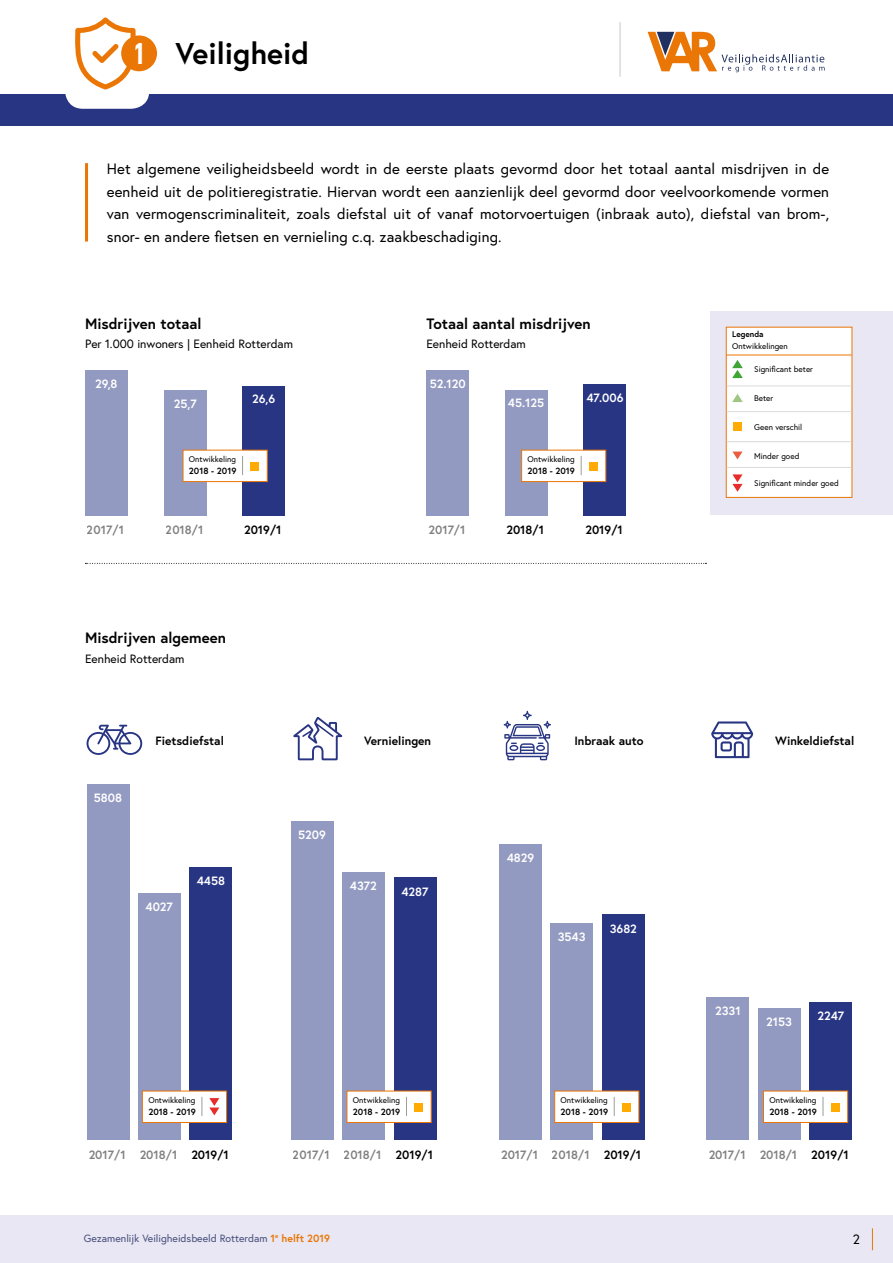
<style>
.page{position:relative;width:893px;height:1263px;background:#fff}
.page>*{position:absolute;margin:0;border:0;box-sizing:border-box;transform-origin:0 0}
.t1{font:700 30px "Europa";color:#000}
.t2{font:700 30px "Europa";color:#fff}
.t3{font:15px/22.5px "Europa";letter-spacing:.01em;color:#000;text-align:justify}
.t4{font:700 15px "Europa";color:#000}
.t5{font:13.5px "Europa";color:#000}
.t6{font:700 12px "Europa";color:#000}
.t7{font:700 12px "Europa";color:#fff}
.t8{font:12px "Europa";color:#000}
.t9{font:10.5px "Europa";color:#474e7a}
.t10{font:700 9px "Europa";color:#000}
.t11{font:8.25px "Europa";color:#000}
.t12{font:700 8.25px "Europa";color:#000}
.s1{font-weight:700;color:#ea7605}
</style>
<div class="page">
<div style="left:0;top:1215px;width:893px;height:48px;background:#e9e7f4"></div>
<svg style="left:872px;top:1228px;width:1px;height:22px"></svg>
<div style="left:710px;top:311px;width:183px;height:203px;background:#e9e7f4"></div>
<div style="left:0;top:94px;width:893px;height:31px;background:#283583"></div>
<hr style="left:85px;top:163px;width:3px;height:79px;background:#ea7605">
<hr style="left:619px;top:22px;width:2px;height:55px;background:#dadada">
<div style="left:65px;top:25px;width:84px;height:84px;background:#fff;border-radius:18px"></div>
<div style="left:85px;top:370px;width:43px;height:145px;background:#939ac1"></div>
<div style="left:242px;top:386px;width:43px;height:129px;background:#283583"></div>
<div style="left:164px;top:390px;width:43px;height:125px;background:#939ac1"></div>
<svg style="left:85px;top:563px;width:621px;height:1px"></svg>
<svg style="left:648px;top:32px;width:177px;height:40px"></svg>
<div style="left:726px;top:327px;width:126px;height:171px;background:#fff"></div>
<svg style="left:732px;top:360px;width:11px;height:18px"></svg>
<svg style="left:732px;top:394px;width:11px;height:8px"></svg>
<svg style="left:732px;top:474px;width:10px;height:18px"></svg>
<svg style="left:733px;top:452px;width:10px;height:7px"></svg>
<hr style="left:726px;top:355px;width:126px;height:1px;background:#ea7605">
<hr style="left:727px;top:386px;width:124px;height:1px;background:#dadada">
<hr style="left:727px;top:441px;width:124px;height:1px;background:#dadada">
<hr style="left:727px;top:411px;width:124px;height:1px;background:#dadada">
<hr style="left:727px;top:467px;width:124px;height:1px;background:#dadada">
<div style="left:733px;top:422px;width:9px;height:9px;background:#ffab04"></div>
<div style="left:121px;top:35px;width:36px;height:36px;background:#ea7605;border-radius:50%"></div>
<svg style="left:75px;top:17px;width:61px;height:73px"></svg>
<div style="left:707px;top:997px;width:42px;height:143px;background:#939ac1"></div>
<div style="left:810px;top:1002px;width:42px;height:138px;background:#283583"></div>
<div style="left:758px;top:1008px;width:42px;height:132px;background:#939ac1"></div>
<div style="left:499px;top:844px;width:43px;height:296px;background:#939ac1"></div>
<div style="left:602px;top:915px;width:43px;height:225px;background:#283583"></div>
<div style="left:550px;top:923px;width:43px;height:217px;background:#939ac1"></div>
<svg style="left:504px;top:711px;width:47px;height:49px"></svg>
<svg style="left:711px;top:721px;width:42px;height:37px"></svg>
<div style="left:426px;top:370px;width:43px;height:145px;background:#939ac1"></div>
<div style="left:584px;top:384px;width:42px;height:131px;background:#283583"></div>
<div style="left:505px;top:390px;width:42px;height:125px;background:#939ac1"></div>
<div style="left:183px;top:450px;width:84px;height:32px;background:#fff;border:1px solid #ea7605"></div>
<svg style="left:242px;top:456px;width:1px;height:19px"></svg>
<div style="left:250px;top:462px;width:9px;height:8px;background:#ffab04"></div>
<div style="left:521px;top:450px;width:85px;height:32px;background:#fff;border:1px solid #ea7605"></div>
<svg style="left:581px;top:456px;width:1px;height:19px"></svg>
<div style="left:589px;top:462px;width:9px;height:8px;background:#ffab04"></div>
<div style="left:291px;top:821px;width:42px;height:319px;background:#939ac1"></div>
<div style="left:394px;top:878px;width:42px;height:262px;background:#283583"></div>
<div style="left:342px;top:872px;width:43px;height:268px;background:#939ac1"></div>
<svg style="left:293px;top:717px;width:49px;height:43px"></svg>
<div style="left:347px;top:1091px;width:84px;height:32px;background:#fff;border:1px solid #ea7605"></div>
<svg style="left:406px;top:1097px;width:1px;height:19px"></svg>
<div style="left:414px;top:1103px;width:9px;height:8px;background:#ffab04"></div>
<div style="left:554px;top:1091px;width:85px;height:32px;background:#fff;border:1px solid #ea7605"></div>
<svg style="left:614px;top:1097px;width:1px;height:19px"></svg>
<div style="left:622px;top:1103px;width:9px;height:8px;background:#ffab04"></div>
<div style="left:763px;top:1091px;width:85px;height:32px;background:#fff;border:1px solid #ea7605"></div>
<svg style="left:823px;top:1097px;width:1px;height:19px"></svg>
<div style="left:831px;top:1103px;width:8px;height:8px;background:#ffab04"></div>
<div style="left:87px;top:784px;width:42px;height:356px;background:#939ac1"></div>
<div style="left:190px;top:867px;width:42px;height:273px;background:#283583"></div>
<div style="left:138px;top:893px;width:43px;height:247px;background:#939ac1"></div>
<svg style="left:87px;top:725px;width:55px;height:30px"></svg>
<div style="left:142px;top:1091px;width:85px;height:32px;background:#fff;border:1px solid #ea7605"></div>
<svg style="left:202px;top:1097px;width:1px;height:19px"></svg>
<svg style="left:209px;top:1098px;width:10px;height:17px"></svg>
<h1 class="t2" style="left:132px;top:33px;width:15px">1</h1>
<h1 class="t1" style="left:176px;top:33px;width:135px">Veiligheid</h1>
<p class="t3" style="left:107px;top:157px;width:724px">Het algemene veiligheidsbeeld wordt in de eerste plaats gevormd door het totaal aantal misdrijven in de eenheid uit de politieregistratie. Hiervan wordt een aanzienlijk deel gevormd door veelvoorkomende vormen van vermogenscriminaliteit, zoals diefstal uit of vanaf motorvoertuigen (inbraak auto), diefstal van brom-, snor- en andere fietsen en vernieling c.q. zaakbeschadiging.</p>
<p class="t4" style="left:85px;top:313px;width:118px">Misdrijven totaal</p>
<p class="t8" style="left:85px;top:336px;width:209px">Per 1.000 inwoners | Eenheid Rotterdam</p>
<p class="t4" style="left:426px;top:313px;width:166px">Totaal aantal misdrijven</p>
<p class="t8" style="left:426px;top:336px;width:101px">Eenheid Rotterdam</p>
<p class="t7" style="left:95px;top:375px;width:24px">29,8</p>
<p class="t7" style="left:430px;top:375px;width:38px">52.120</p>
<p class="t7" style="left:174px;top:395px;width:24px">25,7</p>
<p class="t7" style="left:252px;top:391px;width:25px">26,6</p>
<p class="t7" style="left:508px;top:395px;width:38px">45.125</p>
<p class="t7" style="left:586px;top:389px;width:39px">47.006</p>
<p class="t11" style="left:189px;top:454px;width:49px">Ontwikkeling</p>
<p class="t10" style="left:189px;top:465px;width:49px">2018 - 2019</p>
<p class="t11" style="left:528px;top:454px;width:49px">Ontwikkeling</p>
<p class="t10" style="left:528px;top:465px;width:49px">2018 - 2019</p>
<p class="t6" style="left:87px;top:522px;width:39px">2017/1</p>
<p class="t6" style="left:166px;top:522px;width:39px">2018/1</p>
<p class="t6" style="left:244px;top:522px;width:39px">2019/1</p>
<p class="t6" style="left:428px;top:522px;width:39px">2017/1</p>
<p class="t6" style="left:506px;top:522px;width:39px">2018/1</p>
<p class="t6" style="left:585px;top:522px;width:39px">2019/1</p>
<p class="t4" style="left:85px;top:628px;width:142px">Misdrijven algemeen</p>
<p class="t8" style="left:85px;top:651px;width:101px">Eenheid Rotterdam</p>
<p class="t7" style="left:94px;top:790px;width:30px">5808</p>
<p class="t6" style="left:155px;top:732px;width:70px">Fietsdiefstal</p>
<p class="t7" style="left:146px;top:899px;width:29px">4027</p>
<p class="t7" style="left:197px;top:873px;width:30px">4458</p>
<p class="t6" style="left:364px;top:732px;width:69px">Vernielingen</p>
<p class="t7" style="left:298px;top:827px;width:29px">5209</p>
<p class="t7" style="left:350px;top:878px;width:28px">4372</p>
<p class="t7" style="left:402px;top:883px;width:28px">4287</p>
<p class="t6" style="left:574px;top:732px;width:71px">Inbraak auto</p>
<p class="t7" style="left:507px;top:850px;width:29px">4829</p>
<p class="t7" style="left:558px;top:929px;width:29px">3543</p>
<p class="t7" style="left:610px;top:920px;width:29px">3682</p>
<p class="t11" style="left:148px;top:1095px;width:49px">Ontwikkeling</p>
<p class="t10" style="left:148px;top:1106px;width:49px">2018 - 2019</p>
<p class="t11" style="left:353px;top:1095px;width:49px">Ontwikkeling</p>
<p class="t10" style="left:353px;top:1106px;width:49px">2018 - 2019</p>
<p class="t11" style="left:561px;top:1095px;width:49px">Ontwikkeling</p>
<p class="t10" style="left:561px;top:1106px;width:49px">2018 - 2019</p>
<p class="t6" style="left:89px;top:1147px;width:142px">2017/1 2018/1 2019/1</p>
<p class="t6" style="left:293px;top:1147px;width:142px">2017/1 2018/1 2019/1</p>
<p class="t6" style="left:501px;top:1147px;width:142px">2017/1 2018/1 2019/1</p>
<p class="t12" style="left:732px;top:329px;width:33px">Legenda</p>
<p class="t11" style="left:732px;top:341px;width:57px">Ontwikkelingen</p>
<p class="t11" style="left:754px;top:364px;width:60px">Significant beter</p>
<p class="t11" style="left:754px;top:393px;width:21px">Beter</p>
<p class="t11" style="left:754px;top:421px;width:50px">Geen verschil</p>
<p class="t11" style="left:754px;top:451px;width:47px">Minder goed</p>
<p class="t11" style="left:754px;top:478px;width:86px">Significant minder goed</p>
<p class="t6" style="left:775px;top:732px;width:81px">Winkeldiefstal</p>
<p class="t7" style="left:715px;top:1003px;width:27px">2331</p>
<p class="t7" style="left:766px;top:1014px;width:27px">2153</p>
<p class="t7" style="left:817px;top:1008px;width:28px">2247</p>
<p class="t11" style="left:769px;top:1095px;width:49px">Ontwikkeling</p>
<p class="t10" style="left:769px;top:1106px;width:49px">2018 - 2019</p>
<p class="t6" style="left:709px;top:1147px;width:142px">2017/1 2018/1 2019/1</p>
<p class="t9" style="left:84px;top:1231px;width:248px">Gezamenlijk Veiligheidsbeeld Rotterdam <span class="s1">1</span><sup>e</sup> <span class="s1">helft 2019</span></p>
<p class="t5" style="left:853px;top:1230px;width:9px">2</p>
</div>
